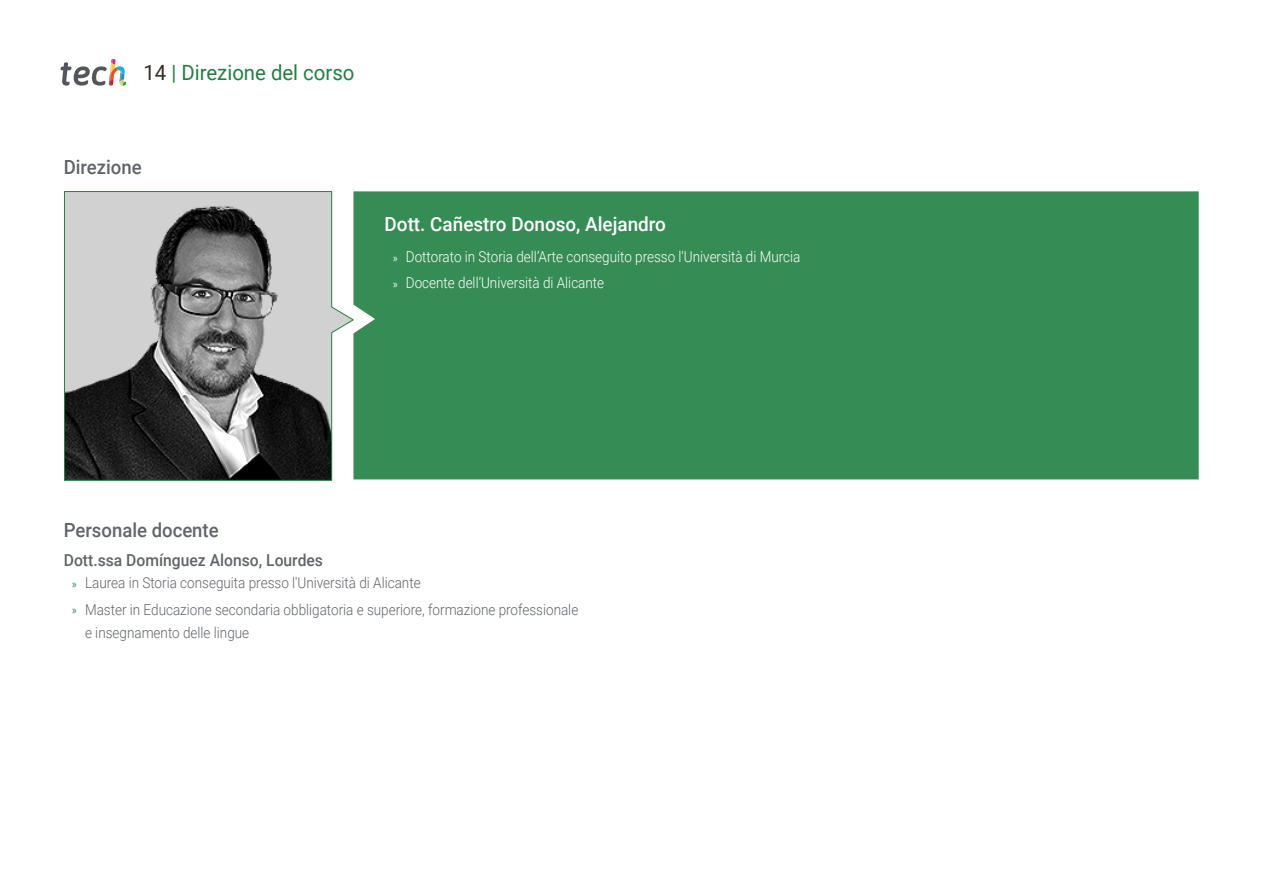
<style>
.page{position:relative;width:1263px;height:893px;background:#fff}
.page>*{position:absolute;margin:0;border:0;box-sizing:border-box;transform-origin:0 0}
.t1{font:21px "Roboto";color:#208041}
.t2{font:500 19.5px "Roboto";color:#fff}
.t3{font:500 19.5px "Roboto";color:#61646a;scale:.95 1}
.t4{font:500 16.5px "Roboto";color:#61646a;scale:.95 1}
.t5{font:300 15px/26.7px "Roboto";color:#61646a;scale:.9 1}
.t6{font:300 15px/26.7px "Roboto";color:#fff;scale:.9 1}
.s1{color:#312e20}
.s2{font-family:"Myriad Pro";font-weight:400;font-size:12px}
.s3{font-family:"Myriad Pro";font-weight:400;font-size:12px;color:#208041}
</style>
<div class="page">
<svg style="left:61px;top:59px;width:65px;height:27px"></svg>
<div style="left:354px;top:191px;width:845px;height:288px;background:#358d55"></div>
<svg style="left:64px;top:191px;width:290px;height:290px;background:#8b8c8b"></svg>
<h1 class="t1" style="left:144px;top:57px;width:213px"><span class="s1">14</span> | Direzione del corso</h1>
<h2 class="t3" style="left:64px;top:154px;width:84px">Direzione</h2>
<h2 class="t2" style="left:385px;top:210px;width:283px">Dott. Cañestro Donoso, Alejandro</h2>
<p class="t6" style="left:393px;top:242px;width:454px"><span class="s2">»</span> Dottorato in Storia dell’Arte conseguito presso l'Università di Murcia <span class="s2">»</span> Docente dell’Università di Alicante</p>
<h2 class="t3" style="left:64px;top:516px;width:165px">Personale docente</h2>
<p class="t4" style="left:64px;top:548px;width:274px">Dott.ssa Domínguez Alonso, Lourdes</p>
<p class="t5" style="left:72px;top:569px;width:564px"><span class="s3">»</span> Laurea in Storia conseguita presso l'Università di Alicante<br><span class="s3">»</span> Master in Educazione secondaria obbligatoria e superiore, formazione professionale</p>
<p class="t5" style="left:85px;top:618px;width:184px">e insegnamento delle lingue</p>
</div>
